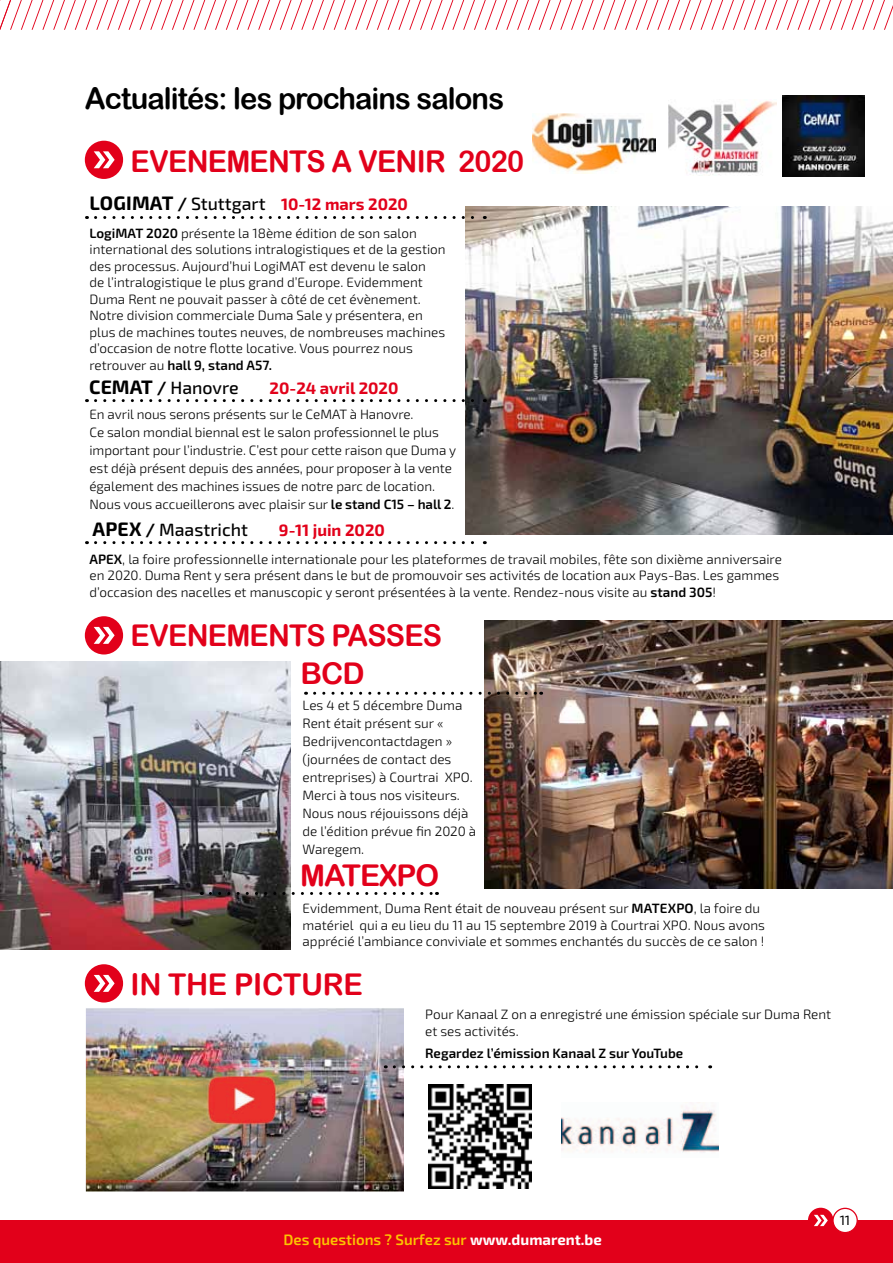
<style>
.page{position:relative;width:893px;height:1263px;background:#fff}
.page>*{position:absolute;margin:0;border:0;box-sizing:border-box;transform-origin:0 0}
.t1{font:30px "Arial Rounded MT Bold";letter-spacing:-.025em;color:#e2001a;scale:.96 1}
.t2{font:30px "Arial Rounded MT Bold";letter-spacing:-.03em;color:#000}
.t3{font:30px "Arial Rounded MT Bold";letter-spacing:-.025em;color:#e2001a}
.t4{font:500 17.85px "Exo 2.0";color:#000}
.t5{font:700 16.5px "Exo 2.0";color:#e2001a}
.t6{font:600 15px "Exo 2.0";color:#fcc400}
.t7{font:300 13.5px/18px "Exo 2.0";color:#000}
.t8{font:600 13.5px "Exo 2.0";color:#000}
.t9{font:13.5px "Exo 2.0";color:#000}
.s1{font-size:19.5px;color:#000}
.s2{font-size:17.85px;color:#000}
.s3{font-weight:500;font-size:17.85px;color:#000}
.s4{font-weight:600}
.s5{font-weight:700;font-size:19.5px}
.s6{font-weight:700}
.s7{font-weight:700;color:#fff}
</style>
<div class="page">
<svg style="left:0;top:0;width:893px;height:30px"></svg>
<div style="left:0;top:1220px;width:893px;height:43px;background:#e2001a"></div>
<div style="left:808px;top:1208px;width:25px;height:25px;background:#e2001a;border-radius:50%"></div>
<div style="left:833px;top:1208px;width:24px;height:24px;background:#fff;border-radius:50%"></div>
<div style="left:832px;top:1208px;width:26px;height:25px;border:1px solid #e2001a;border-radius:50%"></div>
<svg style="left:814px;top:1215px;width:14px;height:11px"></svg>
<img style="left:466px;top:206px;width:427px;height:329px">
<svg style="left:96px;top:216px;width:389px;height:3px"></svg>
<img style="left:1px;top:661px;width:290px;height:288px">
<img style="left:484px;top:621px;width:409px;height:268px">
<svg style="left:96px;top:541px;width:389px;height:3px"></svg>
<div style="left:85px;top:141px;width:38px;height:38px;background:#e2001a;border-radius:50%"></div>
<svg style="left:94px;top:151px;width:21px;height:17px"></svg>
<div style="left:85px;top:616px;width:38px;height:38px;background:#e2001a;border-radius:50%"></div>
<svg style="left:94px;top:627px;width:21px;height:17px"></svg>
<div style="left:85px;top:964px;width:38px;height:38px;background:#e2001a;border-radius:50%"></div>
<svg style="left:94px;top:975px;width:21px;height:17px"></svg>
<img style="left:669px;top:100px;width:108px;height:76px">
<img style="left:532px;top:113px;width:124px;height:60px">
<img style="left:86px;top:1008px;width:318px;height:183px">
<img style="left:180px;top:1062px;width:123px;height:71px">
<img style="left:561px;top:1102px;width:157px;height:51px">
<img style="left:428px;top:1085px;width:104px;height:103px">
<svg style="left:210px;top:892px;width:227px;height:3px"></svg>
<svg style="left:394px;top:1065px;width:317px;height:3px"></svg>
<svg style="left:315px;top:692px;width:227px;height:3px"></svg>
<svg style="left:96px;top:399px;width:389px;height:3px"></svg>
<img style="left:782px;top:96px;width:83px;height:81px">
<h1 class="t2" style="left:85px;top:80px;width:421px">ACTUALITÉS: LES PROCHAINS SALONS</h1>
<h1 class="t1" style="left:131px;top:143px;width:412px">EVENEMENTS A VENIR 2020</h1>
<p class="t5" style="left:89px;top:195px;width:320px"><span class="s1">LOGIMAT</span> <span class="s2">/</span> <span class="s3">stuttgart</span> 10-12 mars 2020</p>
<p class="t7" style="left:89px;top:225px;width:358px;line-height:16.5px"><span class="s4">LogiMAT 2020</span> présente la 18ème édition de son salon international des solutions intralogistiques et de la gestion des processus. Aujourd’hui LogiMAT est devenu le salon<br>de l’intralogistique le plus grand d’Europe. Evidemment Duma Rent ne pouvait passer à côté de cet évènement.<br>Notre division commerciale Duma Sale y présentera, en plus de machines toutes neuves, de nombreuses machines d’occasion de notre flotte locative. Vous pourrez nous retrouver au <span class="s4">hall 9, stand A57.</span></p>
<p class="t7" style="left:89px;top:405px;width:368px">En avril nous serons présents sur le CeMAT à Hanovre.<br>Ce salon mondial biennal est le salon professionnel le plus important pour l’industrie. C’est pour cette raison que Duma y est déjà présent depuis des années, pour proposer à la vente également des machines issues de notre parc de location.<br>Nous vous accueillerons avec plaisir sur <span class="s4">le stand C15 – hall 2</span>.</p>
<h2 class="t4" style="left:93px;top:519px;width:157px"><span class="s5">APEx</span> <span class="s6">/</span> maastricht</h2>
<p class="t5" style="left:279px;top:520px;width:107px">9-11 juin 2020</p>
<p class="t7" style="left:89px;top:551px;width:694px;line-height:16.5px"><span class="s4">APEX</span>, la foire professionnelle internationale pour les plateformes de travail mobiles, fête son dixième anniversaire en 2020. Duma Rent y sera présent dans le but de promouvoir ses activités de location aux Pays-Bas. Les gammes d’occasion des nacelles et manuscopic y seront présentées à la vente. Rendez-nous visite au <span class="s4">stand 305</span>!</p>
<h2 class="t4" style="left:89px;top:377px;width:151px"><span class="s5">CEMAT</span> <span class="s6">/</span> hanovre</h2>
<p class="t5" style="left:270px;top:379px;width:130px">20-24 avril 2020</p>
<h1 class="t1" style="left:131px;top:618px;width:326px">EVENEMENTS PASSES</h1>
<h1 class="t3" style="left:300px;top:656px;width:66px">BCD</h1>
<p class="t7" style="left:303px;top:696px;width:175px">Les 4 et 5 décembre Duma<br>Rent était présent sur «<br>Bedrijvencontactdagen » (journées de contact des entreprises) à Courtrai XPO.<br>Merci à tous nos visiteurs.<br>Nous nous réjouissons déjà de l’édition prévue fin 2020 à<br>Waregem.</p>
<h1 class="t3" style="left:300px;top:858px;width:141px">MATEXPO</h1>
<p class="t7" style="left:303px;top:901px;width:464px;line-height:16.5px">Evidemment, Duma Rent était de nouveau présent sur <span class="s4">MATEXPO</span>, la foire du matériel qui a eu lieu du 11 au 15 septembre 2019 à Courtrai XPO. Nous avons apprécié l’ambiance conviviale et sommes enchantés du succès de ce salon !</p>
<h1 class="t3" style="left:131px;top:967px;width:234px">IN THE PICTURE</h1>
<p class="t7" style="left:425px;top:1007px;width:408px;line-height:16.5px">Pour Kanaal Z on a enregistré une émission spéciale sur Duma Rent et ses activités.</p>
<p class="t8" style="left:425px;top:1045px;width:260px">Regardez l’émission Kanaal Z sur YouTube</p>
<p class="t6" style="left:283px;top:1231px;width:320px">Des questions ? Surfez sur <span class="s7">www.dumarent.be</span></p>
<p class="t9" style="left:840px;top:1213px;width:12px">11</p>
</div>
